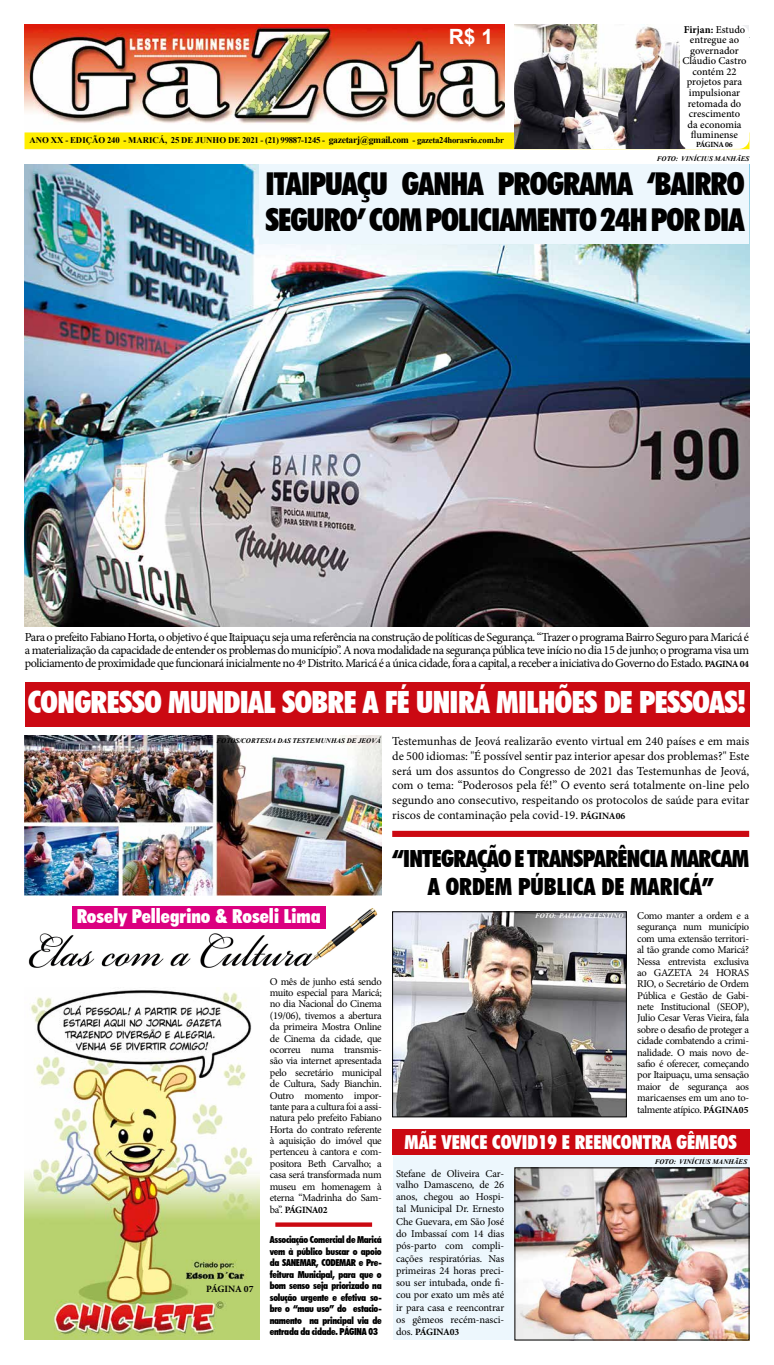
<style>
.page{position:relative;width:774px;height:1365px;background:#fff}
.page>*{position:absolute;margin:0;border:0;box-sizing:border-box;transform-origin:0 0}
.t1{font:900 condensed 31.5px/35.9px "Futura BT";letter-spacing:-.03em;color:#000}
.t2{font:900 condensed 30.62px "Futura BT";letter-spacing:-.02em;color:#fff}
.t3{font:900 condensed 23.62px/28.3px "Futura BT";letter-spacing:-.03em;color:#000;text-align:center}
.t4{font:700 21px "Arial";color:#fff}
.t5{font:900 condensed 19.25px "Futura BT";color:#fff}
.t6{font:12.25px/14.7px "Minion Pro";letter-spacing:-.025em;color:#000;text-align:justify}
.t7{font:10.5px/11.4px "Minion Pro";letter-spacing:-.03em;color:#000;text-align:justify}
.t8{font:500 10.5px/10.5px "Minion Pro";color:#000;text-align:center}
.t9{font:900 condensed 9.62px/11.5px "Futura BT";letter-spacing:-.03em;color:#000;text-align:justify}
.t10{font:700 9.62px "Minion Pro";letter-spacing:-.01em;color:#000}
.t11{font:700 9.62px "Minion Pro";letter-spacing:-.03em;color:#000}
.t12{font:700 8.75px "Times New Roman";letter-spacing:-.03em;color:#000}
.t13{font:700 7.88px "Minion Pro";letter-spacing:-.045em;color:#000}
.t14{font:italic 700 7px "Times New Roman";letter-spacing:.005em;color:#000}
.t15{font:italic 700 7px "Times New Roman";letter-spacing:.005em;color:#fff}
.s1{font-size:9.62px}
.s2{font-weight:700}
.s3{font-weight:700;font-size:9.62px}
.s4{font-weight:400;font-size:10.5px}
</style>
<div class="page">
<div style="left:25px;top:133px;width:724px;height:16px;background:#fe0;border:1px solid #fe0"></div>
<img style="left:25px;top:25px;width:479px;height:99px">
<div style="left:393px;top:1142px;width:356px;height:197px;background:#edf7fd"></div>
<img style="left:517px;top:1169px;width:230px;height:168px">
<div style="left:392px;top:1129px;width:357px;height:25px;background:#cb0912"></div>
<img style="left:25px;top:990px;width:234px;height:349px">
<img style="left:25px;top:164px;width:724px;height:462px">
<div style="left:259px;top:164px;width:490px;height:80px;background:#edf7fd"></div>
<div style="left:25px;top:682px;width:724px;height:44px;background:#cb0912"></div>
<img style="left:394px;top:913px;width:231px;height:202px">
<div style="left:392px;top:911px;width:235px;height:206px;border:1px solid #000"></div>
<img style="left:25px;top:735px;width:357px;height:160px">
<img style="left:28px;top:908px;width:350px;height:60px">
<div style="left:72px;top:905px;width:254px;height:23px;background:#db0080"></div>
<img style="left:515px;top:25px;width:172px;height:124px">
<div style="left:680px;top:25px;width:69px;height:124px;background:#fff;border-radius:11px"></div>
<div style="left:392px;top:830px;width:357px;height:6px;background:#cb0912"></div>
<svg style="left:275px;top:1222px;width:97px;height:4px"></svg>
<h3 class="t4" style="left:449px;top:20px;width:46px">R$ 1</h3>
<p class="t12" style="left:29px;top:133px;width:476px">ANO XX - EDIÇÃO 240 - MARICÁ, 25 DE JUNHO DE 2021 - (21) 99887-1245 - <span class="s1">gazetarj@gmail.com</span> - gazeta24horasrio.com.br</p>
<p class="t8" style="left:682px;top:24px;width:66px"><span class="s2">Firjan:</span> Estudo entregue ao governador<br>Cláudio Castro contém 22 projetos para impulsionar retomada do crescimento da economia fluminense</p>
<p class="t13" style="left:696px;top:139px;width:38px">PÁGINA 06</p>
<p class="t14" style="left:657px;top:154px;width:94px">FOTO: VINÍCIUS MANHÃES</p>
<h1 class="t1" style="left:265px;top:166px;width:481px">ITAIPUAÇU GANHA PROGRAMA ‘BAIRRO<br>SEGURO’ COM POLICIAMENTO 24H POR DIA</h1>
<p class="t6" style="left:25px;top:630px;width:726px;line-height:13.1px">Para o prefeito Fabiano Horta, o objetivo é que Itaipuaçu seja uma referência na construção de políticas de Segurança. “Trazer o programa Bairro Seguro para Maricá é a materialização da capacidade de entender os problemas do município”. A nova modalidade na segurança pública teve início no dia 15 de junho; o programa visa um policiamento de proximidade que funcionará inicialmente no 4º Distrito. Maricá é a única cidade, fora a capital, a receber a iniciativa do Governo do Estado. <span class="s3">PAGINA 04</span></p>
<h2 class="t2" style="left:28px;top:683px;width:720px">CONGRESSO MUNDIAL SOBRE A FÉ UNIRÁ MILHÕES DE PESSOAS!</h2>
<p class="t14" style="left:217px;top:735px;width:166px">FOTOS/CORTESIA DAS TESTEMUNHAS DE JEOVÁ</p>
<h3 class="t5" style="left:77px;top:904px;width:246px">Rosely Pellegrino &amp; Roseli Lima</h3>
<p class="t10" style="left:206px;top:1281px;width:49px">PÁGINA 07</p>
<p class="t7" style="left:270px;top:975px;width:113px">O mês de junho está sendo muito especial para Maricá; no dia Nacional do Cinema (19/06), tivemos a abertura da primeira Mostra Online de Cinema da cidade, que ocorreu numa transmis&shy;são via internet apresentada pelo secretário municipal de Cultura, Sady Bianchin.<br>Outro momento impor&shy;tante para a cultura foi a assi&shy;natura pelo prefeito Fabiano Horta do contrato referente à aquisição do imóvel que pertenceu à cantora e com&shy;positora Beth Carvalho; a casa será transformada num museu em homenagem à eterna “Madrinha do Sam-</p>
<p class="t11" style="left:270px;top:1202px;width:59px"><span class="s4">ba”.</span> PÁGINA02</p>
<p class="t9" style="left:270px;top:1233px;width:113px">Associação Comercial de Maricá vem à público buscar o apoio da SANEMAR, CODEMAR e Pre&shy;feitura Municipal, para que o bom senso seja priorizado na solução urgente e efetiva so&shy;bre o “mau uso” do estacio&shy;namento na principal via de entrada da cidade. PÁGINA 03</p>
<p class="t6" style="left:392px;top:734px;width:359px">Testemunhas de Jeová realizarão evento virtual em 240 países e em mais de 500 idiomas: "É possível sentir paz interior apesar dos problemas?" Este será um dos assuntos do Congresso de 2021 das Testemunhas de Jeová, com o tema: “Poderosos pela fé!” O evento será totalmente on-line pelo segundo ano consecutivo, respeitando os protocolos de saúde para evitar riscos de contaminação pela covid-19. <span class="s3">PÁGINA06</span></p>
<h3 class="t3" style="left:392px;top:844px;width:358px">“INTEGRAÇÃO E TRANSPARÊNCIA MARCAM<br>A ORDEM PÚBLICA DE MARICÁ”</h3>
<p class="t15" style="left:535px;top:911px;width:90px">FOTO: PAULO CELESTINO</p>
<p class="t7" style="left:637px;top:910px;width:113px">Como manter a ordem e a segurança num município com uma extensão territori&shy;al tão grande como Maricá?<br>Nessa entrevista exclusiva ao GAZETA 24 HORAS RIO, o Secretário de Ordem Pública e Gestão de Gabi&shy;nete Institucional (SEOP), Julio Cesar Veras Vieira, fala sobre o desafio de proteger a cidade combatendo a crimi&shy;nalidade. O mais novo de&shy;safio é oferecer, começando por Itaipuaçu, uma sensação maior de segurança aos maricaenses em um ano to&shy;talmente atípico. <span class="s3">PÁGINA05</span></p>
<h3 class="t5" style="left:405px;top:1130px;width:334px">MÃE VENCE COVID19 E REENCONTRA GÊMEOS</h3>
<p class="t7" style="left:396px;top:1167px;width:110px;line-height:12.2px">Stefane de Oliveira Car&shy;valho Damasceno, de 26 anos, chegou ao Hospi&shy;tal Municipal Dr. Ernesto Che Guevara, em São José do Imbassaí com 14 dias pós-parto com compli&shy;cações respiratórias. Nas primeiras 24 horas preci&shy;sou ser intubada, onde fi&shy;cou por exato um mês até ir para casa e reencontrar os gêmeos recém-nasci-</p>
<p class="t10" style="left:396px;top:1324px;width:65px"><span class="s4">dos.</span> PÁGINA03</p>
<p class="t14" style="left:655px;top:1156px;width:94px">FOTO: VINÍCIUS MANHÃES</p>
</div>
